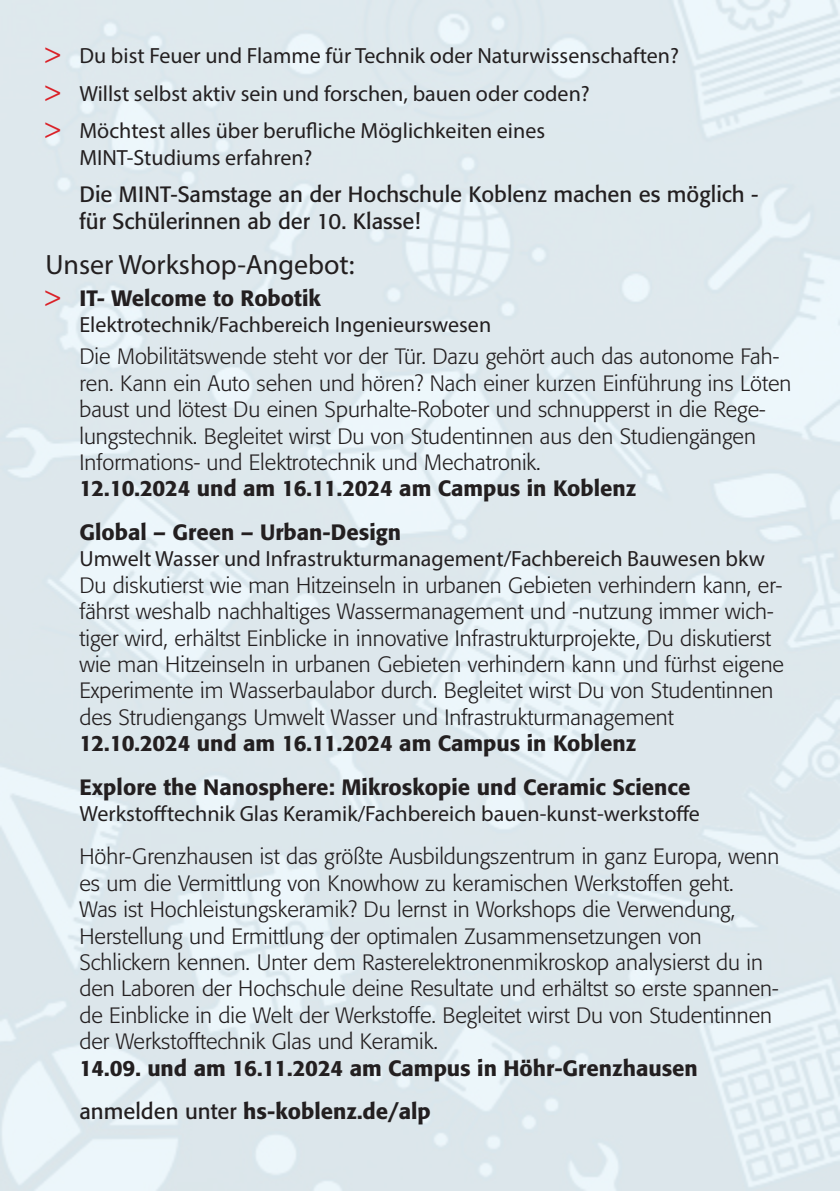
<style>
.page{position:relative;width:840px;height:1191px;background:#fff}
.page>*{position:absolute;margin:0;border:0;box-sizing:border-box;transform-origin:0 0}
.t1{font:28px "Myriad Pro";color:#231f20}
.t2{font:300 22px/26.4px "Formata";color:#231f20}
.t3{font:22px/26.4px "Myriad Pro";color:#231f20}
.t4{font:22px/26.4px "Formata";color:#231f20}
.t5{font:500 22px "Formata";color:#231f20}
.s1{font-family:"Formata";color:#da2128}
.s2{font-family:"Formata";font-weight:500}
.s3{font-weight:500}
.s4{font-family:"Myriad Pro";font-weight:400}
.s5{font-weight:400}
</style>
<div class="page">
<p class="t3" style="left:45px;top:42px;width:634px"><span class="s1">&gt;</span> Du bist Feuer und Flamme für Technik oder Naturwissenschaften?</p>
<p class="t3" style="left:45px;top:80px;width:545px"><span class="s1">&gt;</span> Willst selbst aktiv sein und forschen, bauen oder coden?</p>
<p class="t3" style="left:79px;top:117px;width:467px;text-indent:-34px"><span class="s1">&gt;</span> Möchtest alles über berufliche Möglichkeiten eines<br>MINT-Studiums erfahren?</p>
<p class="t4" style="left:79px;top:181px;width:680px">Die MINT-Samstage an der Hochschule Koblenz machen es möglich - für Schülerinnen ab der 10. Klasse!</p>
<p class="t1" style="left:45px;top:247px;width:310px">Unser Workshop-Angebot:</p>
<p class="t3" style="left:79px;top:285px;width:413px;text-indent:-34px"><span class="s1">&gt;</span> <span class="s2">IT- Welcome to Robotik<br></span>Elektrotechnik/Fachbereich Ingenieurswesen</p>
<p class="t2" style="left:79px;top:344px;width:713px">Die Mobilitätswende steht vor der Tür. Dazu gehört auch das autonome Fah&shy;ren. Kann ein Auto sehen und hören? Nach einer kurzen Einführung ins Löten baust und lötest Du einen Spurhalte-Roboter und schnupperst in die Rege&shy;lungstechnik. Begleitet wirst Du von Studentinnen aus den Studiengängen Informations- und Elektrotechnik und Mechatronik.<br><span class="s3">12.10.2024 und am 16.11.2024 am Campus in Koblenz</span></p>
<p class="t2" style="left:79px;top:519px;width:705px"><span class="s3">Global – Green – Urban-Design<br></span><span class="s4">Umwelt Wasser und Infrastrukturmanagement/Fachbereich Bauwesen bkw </span>Du diskutierst wie man Hitzeinseln in urbanen Gebieten verhindern kann, er&shy;fährst weshalb nachhaltiges Wassermanagement und -nutzung immer wich&shy;tiger wird, erhältst Einblicke in innovative Infrastrukturprojekte, Du diskutierst wie man Hitzeinseln in urbanen Gebieten verhindern kann und fürhst eigene Experimente im Wasserbaulabor durch. Begleitet wirst Du von Studentinnen des Strudiengangs Umwelt Wasser und Infrastrukturmanagement <span class="s3">12.10.2024 und am 16.11.2024 am Campus in Koblenz</span></p>
<p class="t3" style="left:79px;top:773px;width:621px"><span class="s2">Explore the Nanosphere: Mikroskopie und Ceramic Science<br></span>Werkstofftechnik Glas Keramik/Fachbereich bauen-kunst-werkstoffe</p>
<p class="t2" style="left:79px;top:843px;width:701px">Höhr-Grenzhausen ist das größte Ausbildungszentrum in ganz Europa, wenn es um die Vermittlung von Knowhow zu keramischen Werkstoffen geht.<br>Was ist Hochleistungskeramik? Du lernst in Workshops die Verwendung, Herstellung und Ermittlung der optimalen Zusammensetzungen von Schlickern kennen. Unter dem Rasterelektronenmikroskop analysierst du in den Laboren der Hochschule deine Resultate und erhältst so erste spannen&shy;de Einblicke in die Welt der Werkstoffe. Begleitet wirst Du von Studentinnen der Werkstofftechnik Glas und Keramik.<br><span class="s3">14.09. und am 16.11.2024 am Campus in Höhr-Grenzhausen</span></p>
<p class="t5" style="left:79px;top:1097px;width:353px"><span class="s5">anmelden unter</span> hs-koblenz.de/alp</p>
</div>
